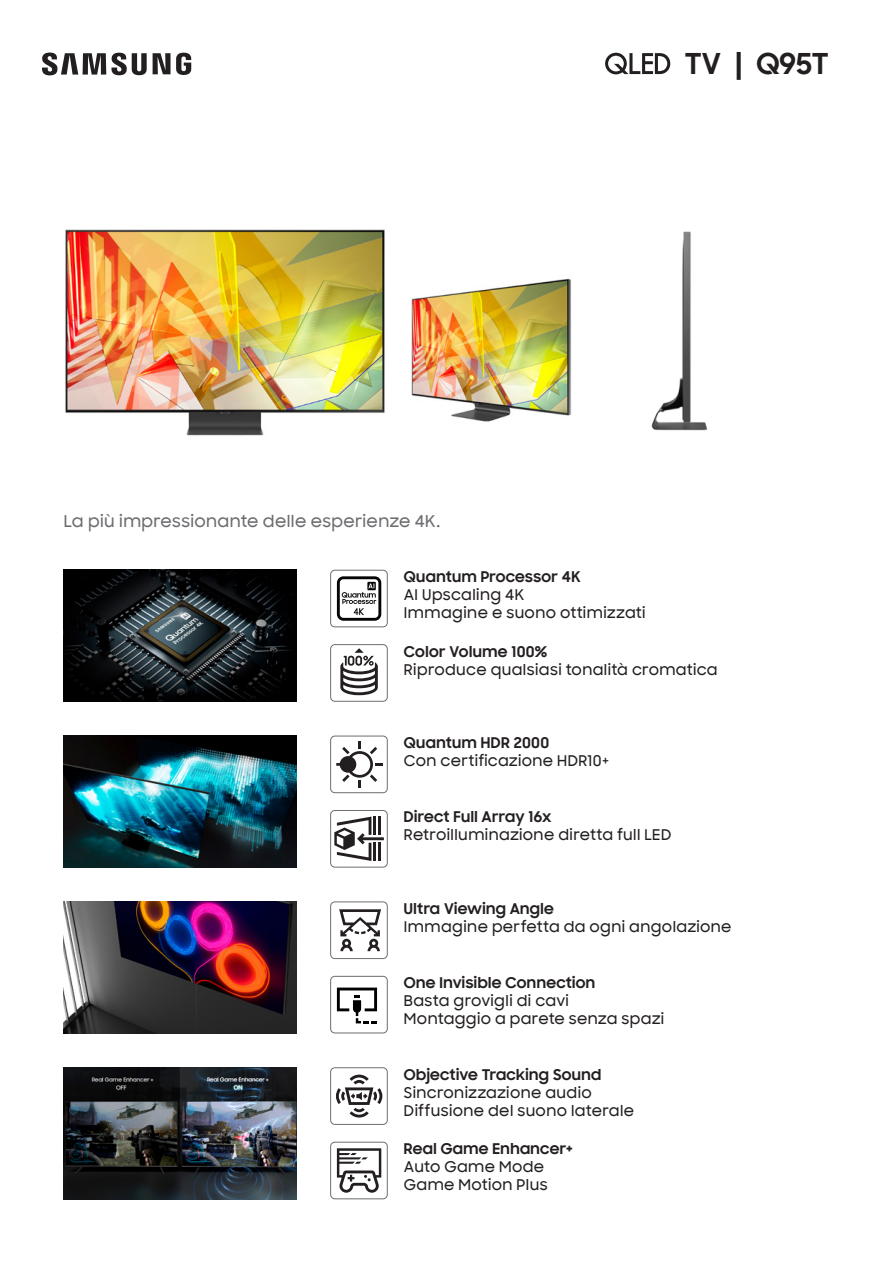
<style>
.page{position:relative;width:893px;height:1263px;background:#fff}
.page>*{position:absolute;margin:0;border:0;box-sizing:border-box;transform-origin:0 0}
.t1{font:700 29.25px "Samsung Sharp Sans";color:#231f20}
.t2{font:500 16.5px "Samsung Sharp Sans";letter-spacing:.02em;color:#6c6d70}
.t3{font:500 15px/18px "Samsung Sharp Sans";letter-spacing:.025em;color:#231f20}
.t4{font:700 15px "Samsung Sharp Sans";letter-spacing:.025em;color:#231f20}
</style>
<div class="page">
<svg style="left:605px;top:53px;width:65px;height:21px"></svg>
<svg style="left:42px;top:53px;width:149px;height:22px"></svg>
<img style="left:64px;top:570px;width:232px;height:132px">
<img style="left:64px;top:736px;width:232px;height:131px">
<img style="left:64px;top:901px;width:232px;height:132px">
<img style="left:64px;top:1067px;width:232px;height:132px">
<svg style="left:336px;top:741px;width:47px;height:47px"></svg>
<div style="left:330px;top:736px;width:58px;height:57px;border:1px solid #6c6d70;border-radius:4px"></div>
<svg style="left:334px;top:816px;width:50px;height:45px"></svg>
<div style="left:330px;top:810px;width:58px;height:57px;border:1px solid #6c6d70;border-radius:4px"></div>
<svg style="left:339px;top:909px;width:42px;height:42px"></svg>
<div style="left:330px;top:901px;width:58px;height:58px;border:1px solid #6c6d70;border-radius:4px"></div>
<svg style="left:337px;top:987px;width:40px;height:36px"></svg>
<div style="left:330px;top:976px;width:58px;height:57px;border:1px solid #6c6d70;border-radius:4px"></div>
<svg style="left:336px;top:1074px;width:46px;height:43px"></svg>
<div style="left:330px;top:1067px;width:58px;height:58px;border:1px solid #6c6d70;border-radius:4px"></div>
<svg style="left:337px;top:1148px;width:44px;height:45px"></svg>
<div style="left:330px;top:1142px;width:58px;height:57px;border:1px solid #6c6d70;border-radius:4px"></div>
<svg style="left:337px;top:576px;width:44px;height:45px"></svg>
<div style="left:330px;top:570px;width:58px;height:57px;border:1px solid #6c6d70;border-radius:4px"></div>
<svg style="left:340px;top:648px;width:38px;height:47px"></svg>
<div style="left:330px;top:644px;width:58px;height:58px;border:1px solid #6c6d70;border-radius:4px"></div>
<img style="left:411px;top:278px;width:161px;height:144px">
<img style="left:65px;top:229px;width:321px;height:207px">
<img style="left:651px;top:231px;width:57px;height:200px">
<h1 class="t1" style="left:685px;top:42px;width:146px">TV | Q95T</h1>
<p class="t2" style="left:64px;top:509px;width:378px">La più impressionante delle esperienze 4K.</p>
<p class="t4" style="left:404px;top:566px;width:178px">Quantum Processor 4K</p>
<p class="t3" style="left:404px;top:585px;width:243px">AI Upscaling 4K<br>Immagine e suono ottimizzati</p>
<p class="t4" style="left:404px;top:640px;width:145px">Color Volume 100%</p>
<p class="t3" style="left:404px;top:659px;width:315px">Riproduce qualsiasi tonalità cromatica</p>
<p class="t4" style="left:404px;top:731px;width:147px">Quantum HDR 2000</p>
<p class="t3" style="left:404px;top:751px;width:206px">Con certificazione HDR10+</p>
<p class="t4" style="left:404px;top:805px;width:149px">Direct Full Array 16x</p>
<p class="t3" style="left:404px;top:825px;width:269px">Retroilluminazione diretta full LED</p>
<p class="t4" style="left:404px;top:897px;width:151px">Ultra Viewing Angle</p>
<p class="t3" style="left:404px;top:917px;width:329px">Immagine perfetta da ogni angolazione</p>
<p class="t4" style="left:404px;top:971px;width:193px">One Invisible Connection</p>
<p class="t3" style="left:404px;top:991px;width:262px">Basta grovigli di cavi<br>Montaggio a parete senza spazi</p>
<p class="t4" style="left:404px;top:1063px;width:199px">Objective Tracking Sound</p>
<p class="t3" style="left:404px;top:1083px;width:232px">Sincronizzazione audio<br>Diffusione del suono laterale</p>
<p class="t4" style="left:404px;top:1137px;width:170px">Real Game Enhancer+</p>
<p class="t3" style="left:404px;top:1157px;width:145px">Auto Game Mode<br>Game Motion Plus</p>
</div>
